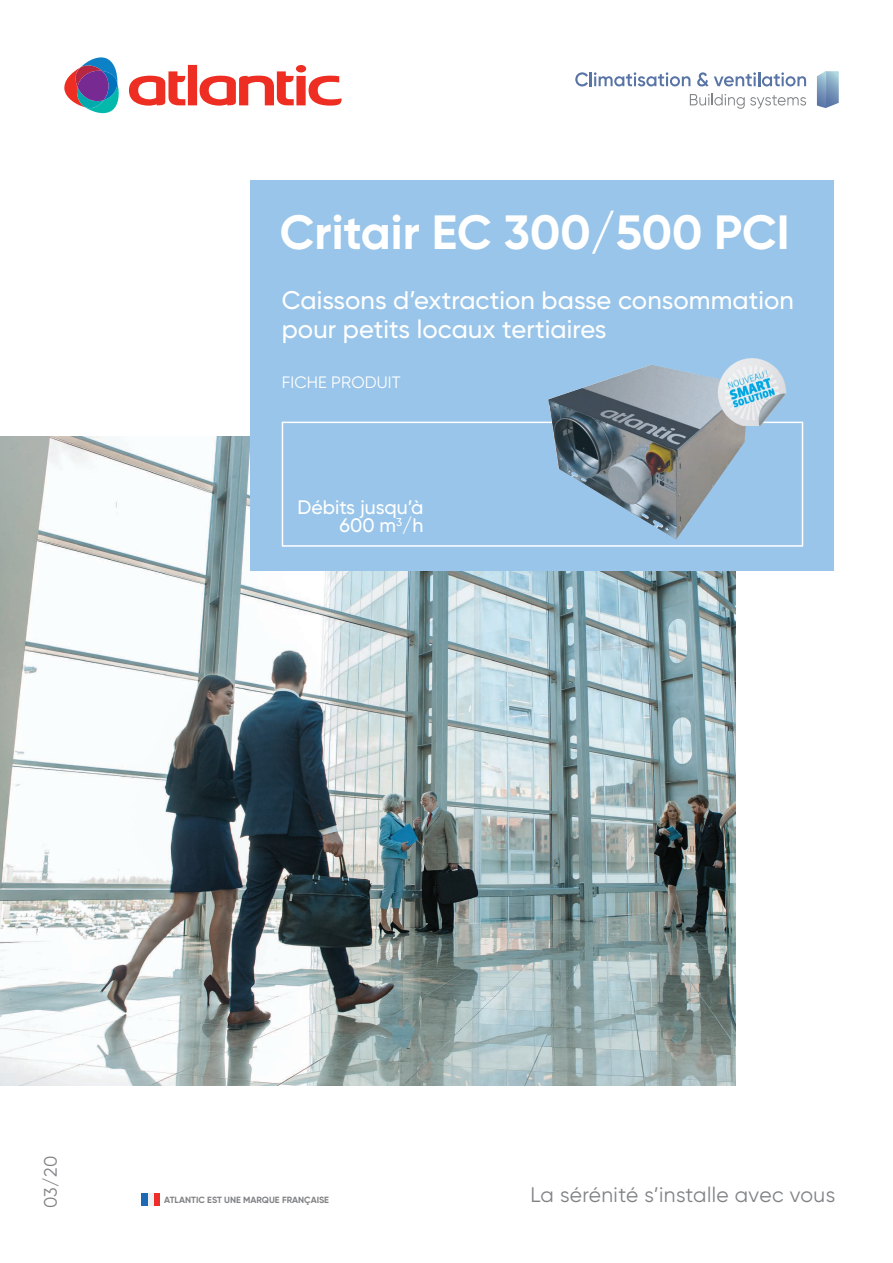
<style>
.page{position:relative;width:893px;height:1263px;background:#fff}
.page>*{position:absolute;margin:0;border:0;box-sizing:border-box;transform-origin:0 0}
.t1{font:700 48px "Gilroy";color:#fff}
.t2{font:500 25.5px "Gilroy";letter-spacing:.005em;color:#fff}
.t3{font:21px "Gilroy";letter-spacing:.02em;color:#808285}
.t4{font:500 19.5px "Gilroy";color:#fff}
.t5{font:18px "Gilroy";color:#808285}
.t6{font:16.5px "Gilroy";letter-spacing:.01em;color:#fff}
.t7{font:700 9px "Gilroy";color:#808285}
</style>
<div class="page">
<img style="left:0;top:437px;width:736px;height:648px">
<div style="left:251px;top:180px;width:583px;height:391px;background:#98c5e9"></div>
<div style="left:153px;top:1193px;width:7px;height:12px;background:#ee2d29"></div>
<div style="left:147px;top:1193px;width:6px;height:12px;background:#eff0f1"></div>
<div style="left:141px;top:1193px;width:6px;height:12px;background:#1e69b4"></div>
<svg style="left:690px;top:94px;width:116px;height:15px"></svg>
<svg style="left:817px;top:71px;width:22px;height:37px"></svg>
<svg style="left:64px;top:57px;width:55px;height:57px"></svg>
<svg style="left:129px;top:65px;width:213px;height:41px"></svg>
<svg style="left:575px;top:72px;width:115px;height:15px"></svg>
<svg style="left:697px;top:72px;width:11px;height:15px"></svg>
<svg style="left:714px;top:72px;width:92px;height:15px"></svg>
<div style="left:282px;top:422px;width:521px;height:125px;border:2px solid #fff"></div>
<img style="left:548px;top:365px;width:198px;height:174px">
<img style="left:717px;top:358px;width:70px;height:68px">
<p class="t1" style="left:280px;top:202px;width:511px">Critair EC 300/500 PCI</p>
<p class="t2" style="left:282px;top:284px;width:514px">Caissons d’extraction basse consommation</p>
<p class="t2" style="left:282px;top:313px;width:326px">pour petits locaux tertiaires</p>
<p class="t6" style="left:282px;top:372px;width:120px">FICHE PRODUIT</p>
<p class="t4" style="left:297px;top:496px;width:128px">Débits jusqu’à</p>
<p class="t4" style="left:340px;top:514px;width:85px">600 m<sup>3</sup>/h</p>
<p class="t5" style="left:40px;top:1208px;width:54px;rotate:-90deg">03/20</p>
<p class="t7" style="left:164px;top:1194px;width:166px">ATLANTIC EST UNE MARQUE FRANÇAISE</p>
<p class="t3" style="left:530px;top:1182px;width:306px">La sérénité s’installe avec vous</p>
</div>
